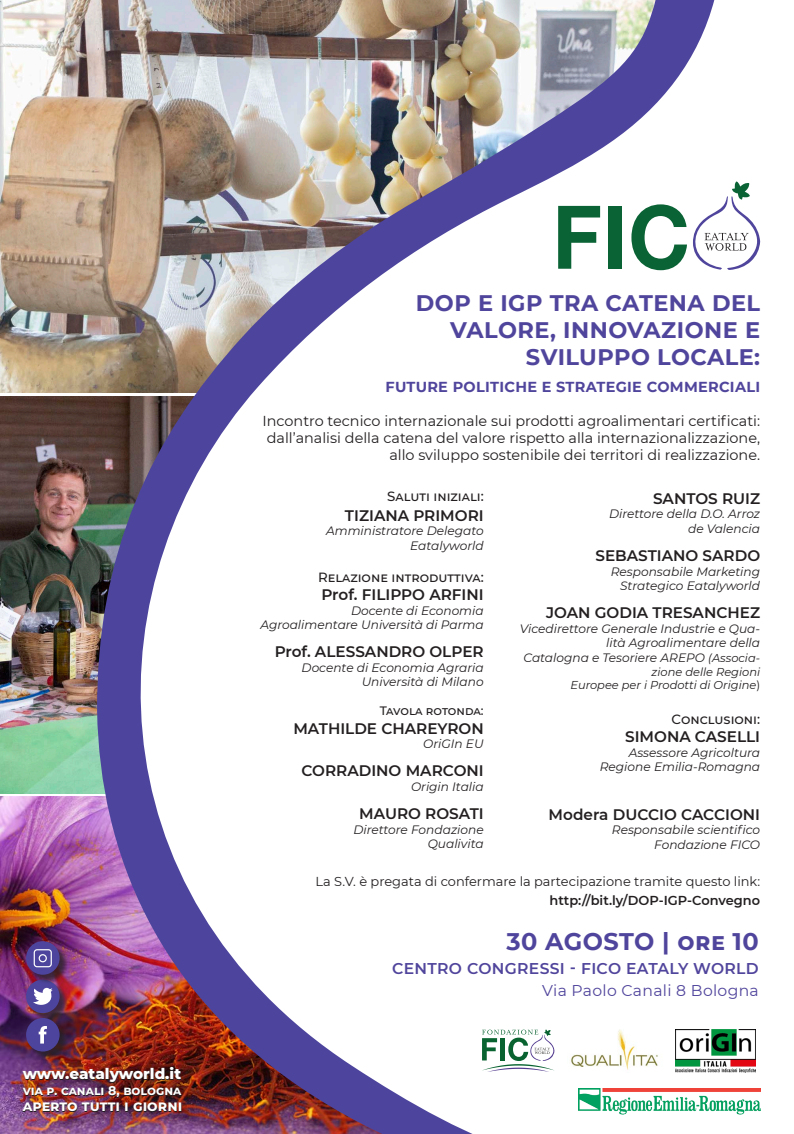
<style>
.page{position:relative;width:794px;height:1134px;background:#fff}
.page>*{position:absolute;margin:0;border:0;box-sizing:border-box;transform-origin:0 0}
.titolo{font:700 24px "Montserrat";letter-spacing:.02em;color:#50459c}
.t1{font:700 22.48px/27px "Montserrat";letter-spacing:.02em;color:#50459c;text-align:right}
.titolo-2{font:600 15.6px "Montserrat";letter-spacing:.02em;color:#50459c}
.titolo-3{font:15.6px "Montserrat";letter-spacing:.02em;color:#50459c}
.t2{font:600 15.24px "Montserrat";color:#231f20}
.t3{font:800 15.2px "Montserrat";color:#fff}
.t4{font:700 14.72px "Montserrat";color:#fff}
.t5{font:700 14.48px "Montserrat";letter-spacing:.02em;color:#50459c}
.t6{font:14.4px/17.3px "Montserrat";color:#231f20;text-align:right}
.t7{font:500 13.32px "Montserrat";color:#231f20}
.t8{font:12.96px/18.8px "Montserrat";color:#231f20;text-align:right}
.t9{font:700 12.56px "Montserrat";color:#fff}
.t10{font:italic 12.16px/14.6px "Montserrat";color:#231f20;text-align:right}
.t11{font:500 12.16px "Montserrat";letter-spacing:-.01em;color:#231f20}
.t12{font:italic 11.44px/13.7px "Montserrat";color:#231f20;text-align:right}
.s1{font-size:11.44px}
.s2{font-style:normal}
.s3{font-weight:600}
</style>
<div class="page">
<img style="left:0;top:0;width:88px;height:1134px">
<img style="left:88px;top:0;width:629px;height:1134px">
<img style="left:578px;top:1089px;width:183px;height:30px">
<svg style="left:558px;top:206px;width:42px;height:63px"></svg>
<div style="left:608px;top:206px;width:13px;height:63px;background:#0a6335"></div>
<svg style="left:631px;top:181px;width:129px;height:89px"></svg>
<div style="left:27px;top:981px;width:42px;height:42px;background:#231f20;opacity:.75"></div>
<div style="left:26px;top:979px;width:34px;height:34px;background:#4d459d;border-radius:50%"></div>
<div style="left:27px;top:942px;width:42px;height:42px;background:#231f20;opacity:.75"></div>
<div style="left:26px;top:941px;width:34px;height:34px;background:#4d459d;border-radius:50%"></div>
<div style="left:27px;top:1019px;width:42px;height:42px;background:#231f20;opacity:.75"></div>
<div style="left:26px;top:1018px;width:34px;height:33px;background:#4d459d;border-radius:50%"></div>
<svg style="left:39px;top:1026px;width:8px;height:17px"></svg>
<svg style="left:33px;top:988px;width:20px;height:17px"></svg>
<svg style="left:33px;top:949px;width:19px;height:19px"></svg>
<img style="left:676px;top:1029px;width:79px;height:43px">
<img style="left:567px;top:1029px;width:96px;height:43px">
<svg style="left:482px;top:1029px;width:73px;height:43px"></svg>
<p class="t3" style="left:23px;top:1063px;width:160px">www.eatalyworld.it</p>
<p class="t9" style="left:23px;top:1082px;width:160px">via p. canali 8, bologna</p>
<p class="t4" style="left:23px;top:1095px;width:161px">aperto tutti i giorni</p>
<p class="t1" style="left:416px;top:289px;width:346px">DOP E IGP TRA CATENA DEL<br>VALORE, INNOVAZIONE E<br>SVILUPPO LOCALE:</p>
<p class="t5" style="left:385px;top:376px;width:376px">FUTURE POLITICHE E STRATEGIE COMMERCIALI</p>
<p class="t6" style="left:262px;top:411px;width:499px">Incontro tecnico internazionale sui prodotti agroalimentari certificati: dall’analisi della catena del valore rispetto alla internazionalizzazione, allo sviluppo sostenibile dei territori di realizzazione.</p>
<p class="t7" style="left:387px;top:486px;width:98px">Saluti iniziali:</p>
<p class="t2" style="left:345px;top:504px;width:140px">TIZIANA PRIMORI</p>
<p class="t10" style="left:326px;top:523px;width:159px">Amministratore Delegato<br>Eatalyworld</p>
<p class="t7" style="left:318px;top:568px;width:167px">Relazione introduttiva:</p>
<p class="t2" style="left:321px;top:584px;width:164px">Prof. FILIPPO ARFINI</p>
<p class="t10" style="left:260px;top:602px;width:225px">Docente di Economia<br>Agroalimentare Università di Parma</p>
<p class="t2" style="left:275px;top:641px;width:210px">Prof. ALESSANDRO OLPER</p>
<p class="t10" style="left:302px;top:660px;width:183px">Docente di Economia Agraria<br>Università di Milano</p>
<p class="t11" style="left:380px;top:703px;width:105px">Tavola rotonda:</p>
<p class="t2" style="left:293px;top:717px;width:192px">MATHILDE CHAREYRON</p>
<p class="t10" style="left:423px;top:736px;width:62px">OriGIn EU</p>
<p class="t2" style="left:301px;top:760px;width:184px">CORRADINO MARCONI</p>
<p class="t10" style="left:411px;top:779px;width:74px">Origin Italia</p>
<p class="t2" style="left:359px;top:803px;width:126px">MAURO ROSATI</p>
<p class="t10" style="left:353px;top:821px;width:132px">Direttore Fondazione<br>Qualivita</p>
<p class="t2" style="left:653px;top:488px;width:109px">SANTOS RUIZ</p>
<p class="t10" style="left:609px;top:506px;width:153px">Direttore della D.O. Arroz de Valencia</p>
<p class="t2" style="left:595px;top:545px;width:166px">SEBASTIANO SARDO</p>
<p class="t10" style="left:611px;top:563px;width:151px">Responsabile Marketing<br>Strategico Eatalyworld</p>
<p class="t2" style="left:546px;top:602px;width:215px">JOAN GODIA TRESANCHEZ</p>
<p class="t10" style="left:520px;top:621px;width:242px">Vicedirettore Generale Industrie e Qua&shy;lità Agroalimentare della</p>
<p class="t10" style="left:523px;top:650px;width:238px">Catalogna e Tesoriere AREPO <span class="s1">(Associa-</span></p>
<p class="t12" style="left:570px;top:664px;width:191px">zione delle Regioni<br>Europee per i Prodotti di Origine<span class="s2">)</span></p>
<p class="t7" style="left:671px;top:710px;width:90px">Conclusioni:</p>
<p class="t2" style="left:625px;top:726px;width:136px">SIMONA CASELLI</p>
<p class="t10" style="left:600px;top:744px;width:162px">Assessore Agricoltura<br>Regione Emilia-Romagna</p>
<p class="t2" style="left:548px;top:803px;width:213px">Modera DUCCIO CACCIONI</p>
<p class="t10" style="left:612px;top:822px;width:150px">Responsabile scientifico<br>Fondazione FICO</p>
<p class="t8" style="left:315px;top:871px;width:446px">La S.V. è pregata di confermare la partecipazione tramite questo link: <span class="s3">http://bit.ly/DOP-IGP-Convegno</span></p>
<p class="titolo" style="left:506px;top:924px;width:254px">30 AGOSTO | ore 10</p>
<p class="titolo-2" style="left:392px;top:957px;width:368px">CENTRO CONGRESSI - FICO EATALY WORLD</p>
<p class="titolo-3" style="left:542px;top:980px;width:218px">Via Paolo Canali 8 Bologna</p>
</div>
